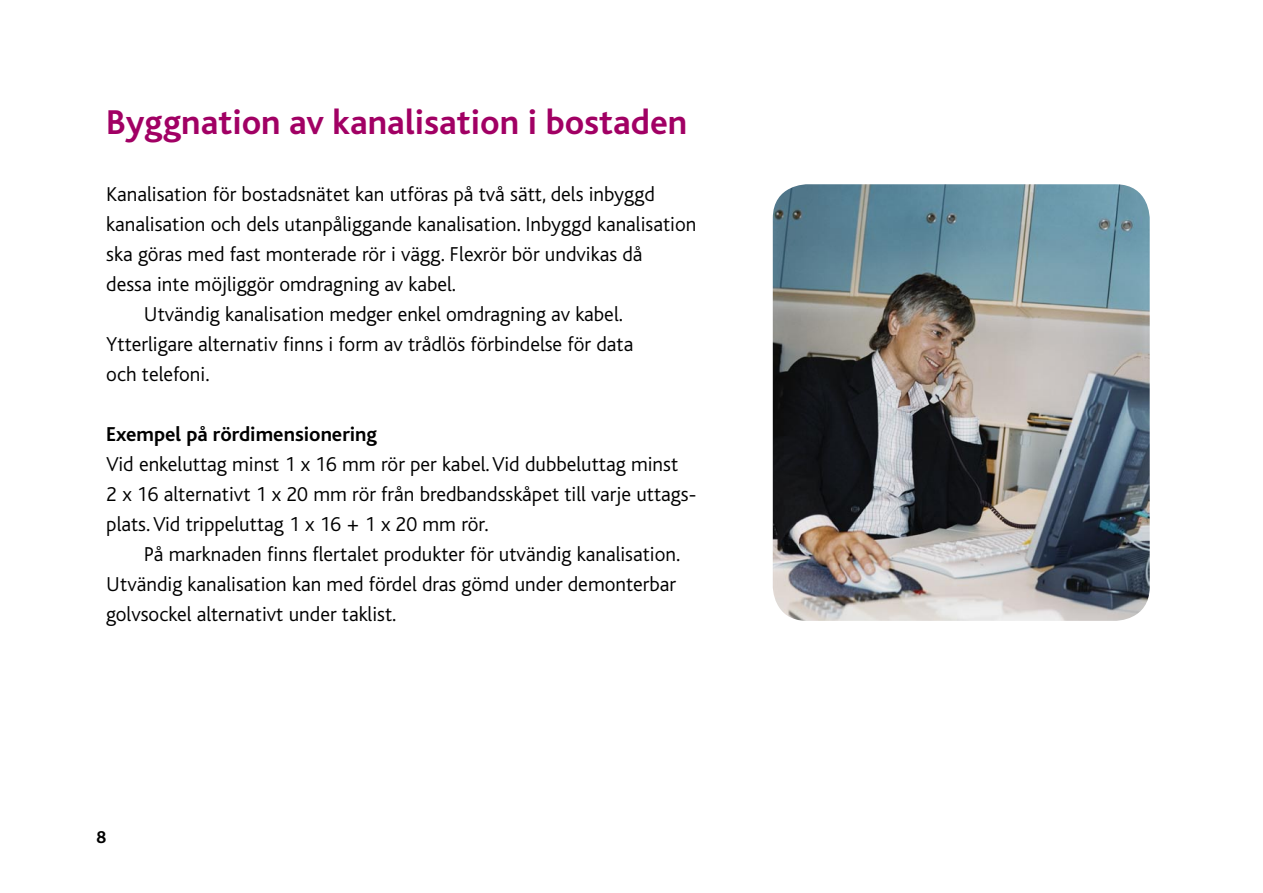
<style>
.page{position:relative;width:1263px;height:893px;background:#fff}
.page>*{position:absolute;margin:0;border:0;box-sizing:border-box;transform-origin:0 0}
.t1{font:700 36px "Telia Bliss";color:#a10064}
.t2{font:300 21px/30px "Telia Bliss";color:#000}
.t3{font:700 21px "Telia Bliss";color:#000}
.t4{font:700 18px "Telia Bliss";color:#000}
</style>
<div class="page">
<img style="left:773px;top:184px;width:376px;height:437px">
<p class="t1" style="left:106px;top:101px;width:582px">Byggnation av kanalisation i bostaden</p>
<p class="t2" style="left:106px;top:179px;width:550px">Kanalisation för bostadsnätet kan utföras på två sätt, dels inbyggd</p>
<p class="t2" style="left:106px;top:209px;width:591px">kanalisation och dels utanpåliggande kanalisation. Inbyggd kanalisation</p>
<p class="t2" style="left:106px;top:239px;width:538px">ska göras med fast monterade rör i vägg. Flexrör bör undvikas då</p>
<p class="t2" style="left:106px;top:269px;width:351px">dessa inte möjliggör omdragning av kabel.</p>
<p class="t2" style="left:106px;top:299px;width:529px;text-indent:38px">Utvändig kanalisation medger enkel omdragning av kabel.<br>Ytterligare alternativ finns i form av trådlös förbindelse för data och telefoni.</p>
<p class="t3" style="left:106px;top:422px;width:272px">Exempel på rördimensionering</p>
<p class="t2" style="left:106px;top:449px;width:573px">Vid enkeluttag minst 1 x 16 mm rör per kabel. Vid dubbeluttag minst</p>
<p class="t2" style="left:106px;top:479px;width:591px">2 x 16 alternativt 1 x 20 mm rör från bredbandsskåpet till varje uttags&shy;plats. Vid trippeluttag 1 x 16 + 1 x 20 mm rör.</p>
<p class="t2" style="left:144px;top:539px;width:538px">På marknaden finns flertalet produkter för utvändig kanalisation.</p>
<p class="t2" style="left:106px;top:569px;width:571px">Utvändig kanalisation kan med fördel dras gömd under demonterbar</p>
<p class="t2" style="left:106px;top:599px;width:292px">golvsockel alternativt under taklist.</p>
<p class="t4" style="left:97px;top:826px;width:11px">8</p>
</div>
